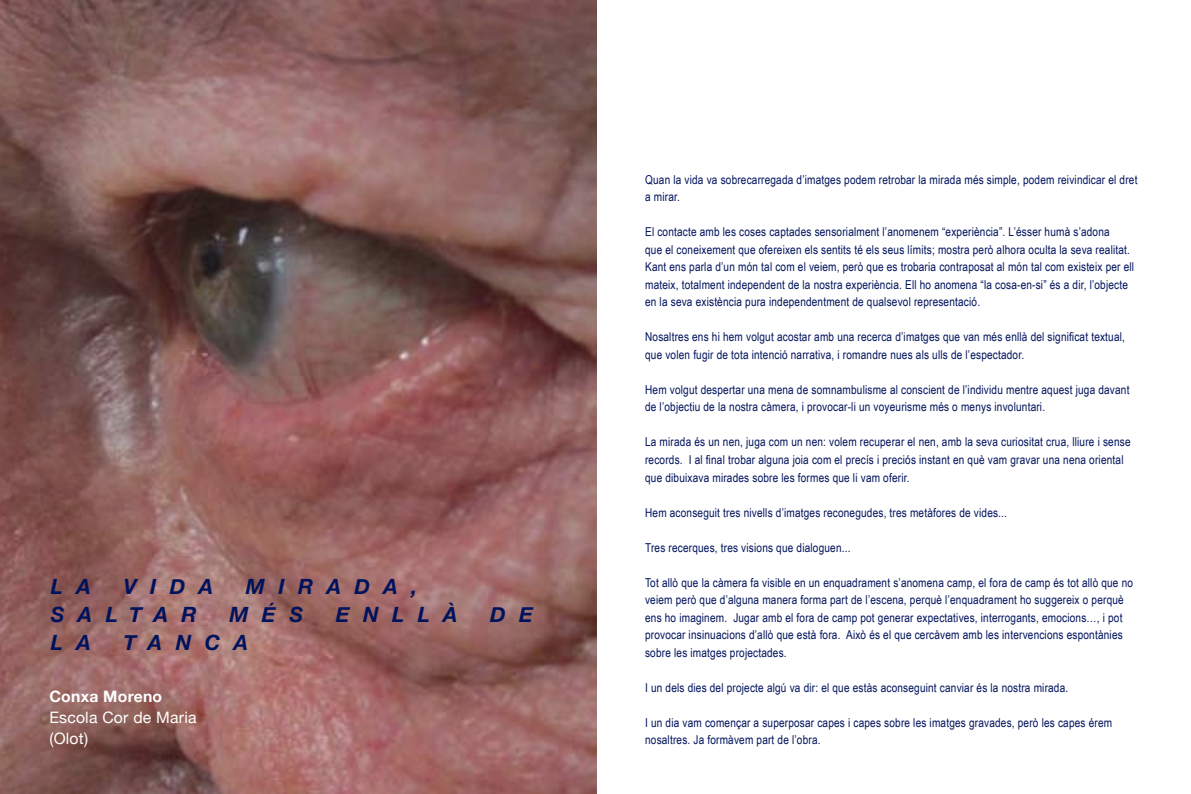
<style>
.page{position:relative;width:1191px;height:794px;background:#fff}
.page>*{position:absolute;margin:0;border:0;box-sizing:border-box;transform-origin:0 0}
.t1{font:italic 700 21px "Helvetica Neue";letter-spacing:.64em;color:#00135c}
.t2{font:15.75px/21px "Helvetica Neue";letter-spacing:.015em;color:#fff}
.t3{font:700 15.75px "Helvetica Neue";letter-spacing:.015em;color:#fff}
.t4{font:12.25px/17.5px "Arial Narrow";letter-spacing:.015em;color:#00135c}
</style>
<div class="page">
<img style="left:0;top:0;width:596px;height:794px">
<h1 class="t1" style="left:51px;top:573px;width:41px">L A</h1>
<h1 class="t1" style="left:123px;top:573px;width:91px">VIDA</h1>
<h1 class="t1" style="left:246px;top:573px;width:173px">MIRADA,</h1>
<h1 class="t1" style="left:51px;top:601px;width:147px">SALTAR</h1>
<h1 class="t1" style="left:229px;top:601px;width:75px">MÉS</h1>
<h1 class="t1" style="left:336px;top:601px;width:123px">ENLLÀ</h1>
<h1 class="t1" style="left:490px;top:601px;width:45px">D E</h1>
<h1 class="t1" style="left:51px;top:629px;width:41px">L A</h1>
<h1 class="t1" style="left:123px;top:629px;width:126px">TANCA</h1>
<p class="t3" style="left:49px;top:686px;width:114px">Conxa Moreno</p>
<p class="t2" style="left:49px;top:706px;width:149px">Escola Cor de Maria (Olot)</p>
<p class="t4" style="left:645px;top:170px;width:494px">Quan la vida va sobrecarregada d’imatges podem retrobar la mirada més simple, podem reivindicar el dret a mirar.</p>
<p class="t4" style="left:645px;top:223px;width:490px">El contacte amb les coses captades sensorialment l’anomenem “experiència”. L’ésser humà s’adona<br>que el coneixement que ofereixen els sentits té els seus límits; mostra però alhora oculta la seva realitat.<br>Kant ens parla d’un món tal com el veiem, però que es trobaria contraposat al món tal com existeix per ell mateix, totalment independent de la nostra experiència. Ell ho anomena “la cosa-en-si” és a dir, l’objecte en la seva existència pura independentment de qualsevol representació.</p>
<p class="t4" style="left:645px;top:328px;width:481px">Nosaltres ens hi hem volgut acostar amb una recerca d’imatges que van més enllà del significat textual, que volen fugir de tota intenció narrativa, i romandre nues als ulls de l’espectador.</p>
<p class="t4" style="left:645px;top:380px;width:486px">Hem volgut despertar una mena de somnambulisme al conscient de l’individu mentre aquest juga davant de l’objectiu de la nostra càmera, i provocar-li un voyeurisme més o menys involuntari.</p>
<p class="t4" style="left:645px;top:433px;width:487px">La mirada és un nen, juga com un nen: volem recuperar el nen, amb la seva curiositat crua, lliure i sense records. I al final trobar alguna joia com el precís i preciós instant en què vam gravar una nena oriental que dibuixava mirades sobre les formes que li vam oferir.</p>
<p class="t4" style="left:645px;top:503px;width:363px">Hem aconseguit tres nivells d’imatges reconegudes, tres metàfores de vides...</p>
<p class="t4" style="left:645px;top:538px;width:207px">Tres recerques, tres visions que dialoguen...</p>
<p class="t4" style="left:645px;top:573px;width:489px">Tot allò que la càmera fa visible en un enquadrament s’anomena camp, el fora de camp és tot allò que no veiem però que d’alguna manera forma part de l’escena, perquè l’enquadrament ho suggereix o perquè ens ho imaginem. Jugar amb el fora de camp pot generar expectatives, interrogants, emocions…, i pot provocar insinuacions d’allò que està fora. Això és el que cercàvem amb les intervencions espontànies sobre les imatges projectades.</p>
<p class="t4" style="left:645px;top:678px;width:425px">I un dels dies del projecte algú va dir: el que estàs aconseguint canviar és la nostra mirada.</p>
<p class="t4" style="left:645px;top:713px;width:468px">I un dia vam començar a superposar capes i capes sobre les imatges gravades, però les capes érem nosaltres. Ja formàvem part de l’obra.</p>
</div>
